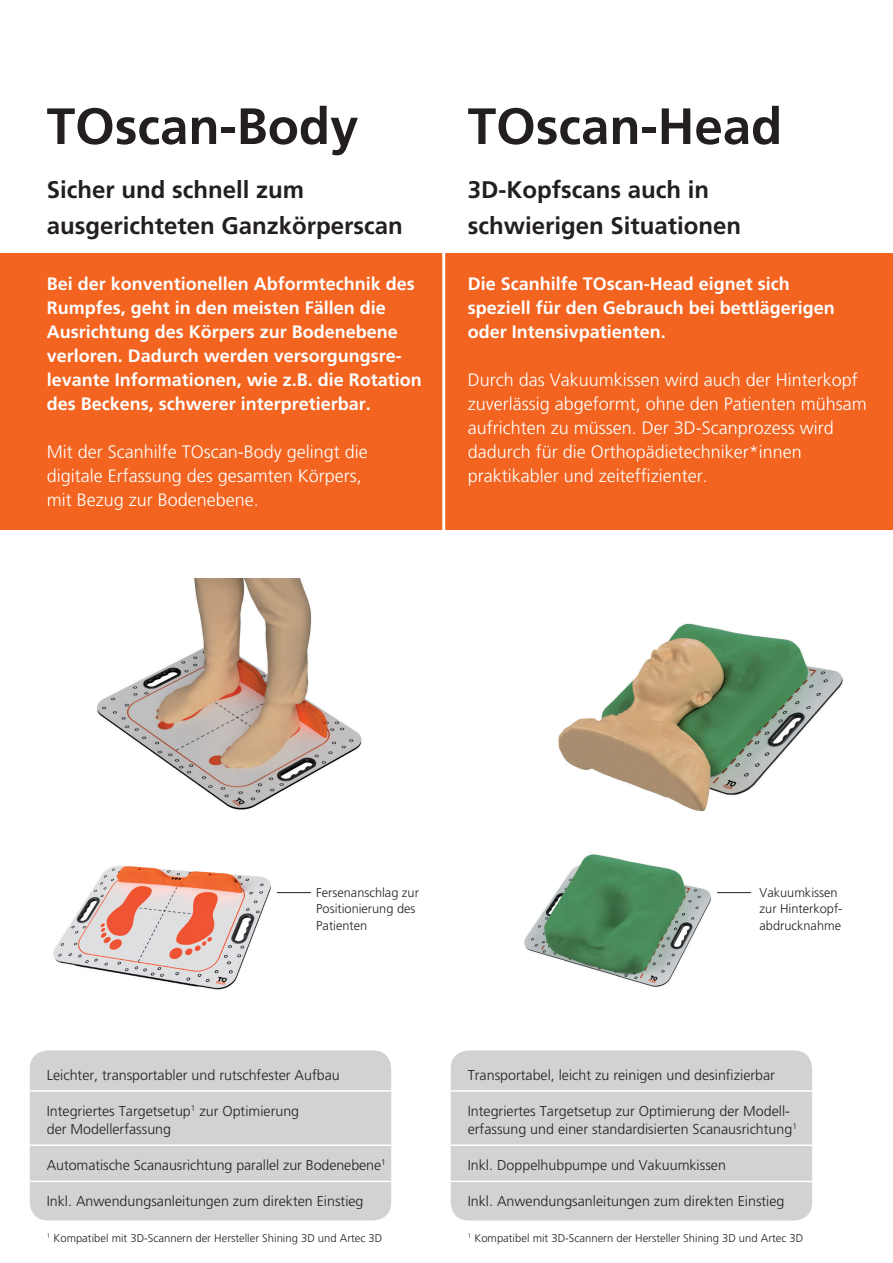
<style>
.page{position:relative;width:893px;height:1263px;background:#fff}
.page>*{position:absolute;margin:0;border:0;box-sizing:border-box;transform-origin:0 0}
.t1{font:700 51px "Frutiger";color:#231f20}
.t2{font:700 24px/36px "Frutiger";color:#231f20}
.t3{font:700 18px/24px "Frutiger";color:#fff}
.t4{font:300 18px/24px "Frutiger";color:#fff}
.t5{font:300 14.25px/18px "Frutiger";color:#231f20}
.t6{font:300 12.75px/16.5px "Frutiger";color:#231f20}
.t7{font:300 11.25px "Frutiger";color:#231f20}
</style>
<div class="page">
<img style="left:97px;top:579px;width:265px;height:231px">
<img style="left:524px;top:854px;width:198px;height:133px">
<div style="left:0;top:253px;width:893px;height:276px;background:#f36421"></div>
<hr style="left:717px;top:892px;width:34px;height:1px;background:#231f20">
<div style="left:30px;top:1050px;width:361px;height:170px;background:#d1d2d4;border-radius:18px"></div>
<hr style="left:30px;top:1090px;width:361px;height:2px;background:#fff">
<hr style="left:30px;top:1144px;width:361px;height:2px;background:#fff">
<hr style="left:30px;top:1180px;width:361px;height:2px;background:#fff">
<div style="left:451px;top:1050px;width:361px;height:170px;background:#d1d2d4;border-radius:18px"></div>
<hr style="left:451px;top:1090px;width:361px;height:2px;background:#fff">
<hr style="left:451px;top:1144px;width:361px;height:2px;background:#fff">
<hr style="left:451px;top:1180px;width:361px;height:2px;background:#fff">
<img style="left:53px;top:866px;width:224px;height:124px">
<hr style="left:277px;top:892px;width:34px;height:1px;background:#231f20">
<img style="left:558px;top:623px;width:285px;height:188px">
<hr style="left:442px;top:214px;width:3px;height:407px;background:#fff">
<h1 class="t1" style="left:47px;top:96px;width:313px">TOscan-Body</h1>
<h1 class="t1" style="left:468px;top:96px;width:316px">TOscan-Head</h1>
<h2 class="t2" style="left:47px;top:171px;width:358px">Sicher und schnell zum ausgerichteten Ganzkörperscan</h2>
<h2 class="t2" style="left:468px;top:171px;width:275px">3D-Kopfscans auch in schwierigen Situationen</h2>
<p class="t3" style="left:47px;top:272px;width:377px">Bei der konventionellen Abformtechnik des Rumpfes, geht in den meisten Fällen die Ausrichtung des Körpers zur Bodenebene verloren. Dadurch werden versorgungsre&shy;levante Informationen, wie z.B. die Rotation des Beckens, schwerer interpretierbar.</p>
<p class="t4" style="left:47px;top:440px;width:323px">Mit der Scanhilfe TOscan-Body gelingt die digitale Erfassung des gesamten Körpers, mit Bezug zur Bodenebene.</p>
<p class="t3" style="left:468px;top:272px;width:369px">Die Scanhilfe TOscan-Head eignet sich speziell für den Gebrauch bei bettlägerigen oder Intensivpatienten.</p>
<p class="t4" style="left:468px;top:368px;width:401px">Durch das Vakuumkissen wird auch der Hinterkopf zuverlässig abgeformt, ohne den Patienten mühsam aufrichten zu müssen. Der 3D-Scanprozess wird dadurch für die Orthopädietechniker*innen praktikabler und zeiteffizienter.</p>
<p class="t6" style="left:316px;top:884px;width:104px">Fersenanschlag zur<br>Positionierung des<br>Patienten</p>
<p class="t6" style="left:760px;top:884px;width:84px">Vakuumkissen zur Hinterkopf&shy;abdrucknahme</p>
<p class="t5" style="left:47px;top:1066px;width:294px">Leichter, transportabler und rutschfester Aufbau</p>
<p class="t5" style="left:47px;top:1102px;width:254px">Integriertes Targetsetup<sup>1</sup> zur Optimierung der Modellerfassung</p>
<p class="t5" style="left:47px;top:1156px;width:341px">Automatische Scanausrichtung parallel zur Bodenebene<sup>1</sup></p>
<p class="t5" style="left:47px;top:1192px;width:318px">Inkl. Anwendungsanleitungen zum direkten Einstieg</p>
<p class="t5" style="left:468px;top:1066px;width:309px">Transportabel, leicht zu reinigen und desinfizierbar</p>
<p class="t5" style="left:468px;top:1102px;width:331px">Integriertes Targetsetup zur Optimierung der Modell&shy;erfassung und einer standardisierten Scanausrichtung<sup>1</sup></p>
<p class="t5" style="left:468px;top:1156px;width:260px">Inkl. Doppelhubpumpe und Vakuumkissen</p>
<p class="t5" style="left:468px;top:1192px;width:318px">Inkl. Anwendungsanleitungen zum direkten Einstieg</p>
<p class="t7" style="left:47px;top:1232px;width:337px"><sup>1</sup> Kompatibel mit 3D-Scannern der Hersteller Shining 3D und Artec 3D</p>
<p class="t7" style="left:468px;top:1232px;width:337px"><sup>1</sup> Kompatibel mit 3D-Scannern der Hersteller Shining 3D und Artec 3D</p>
</div>
